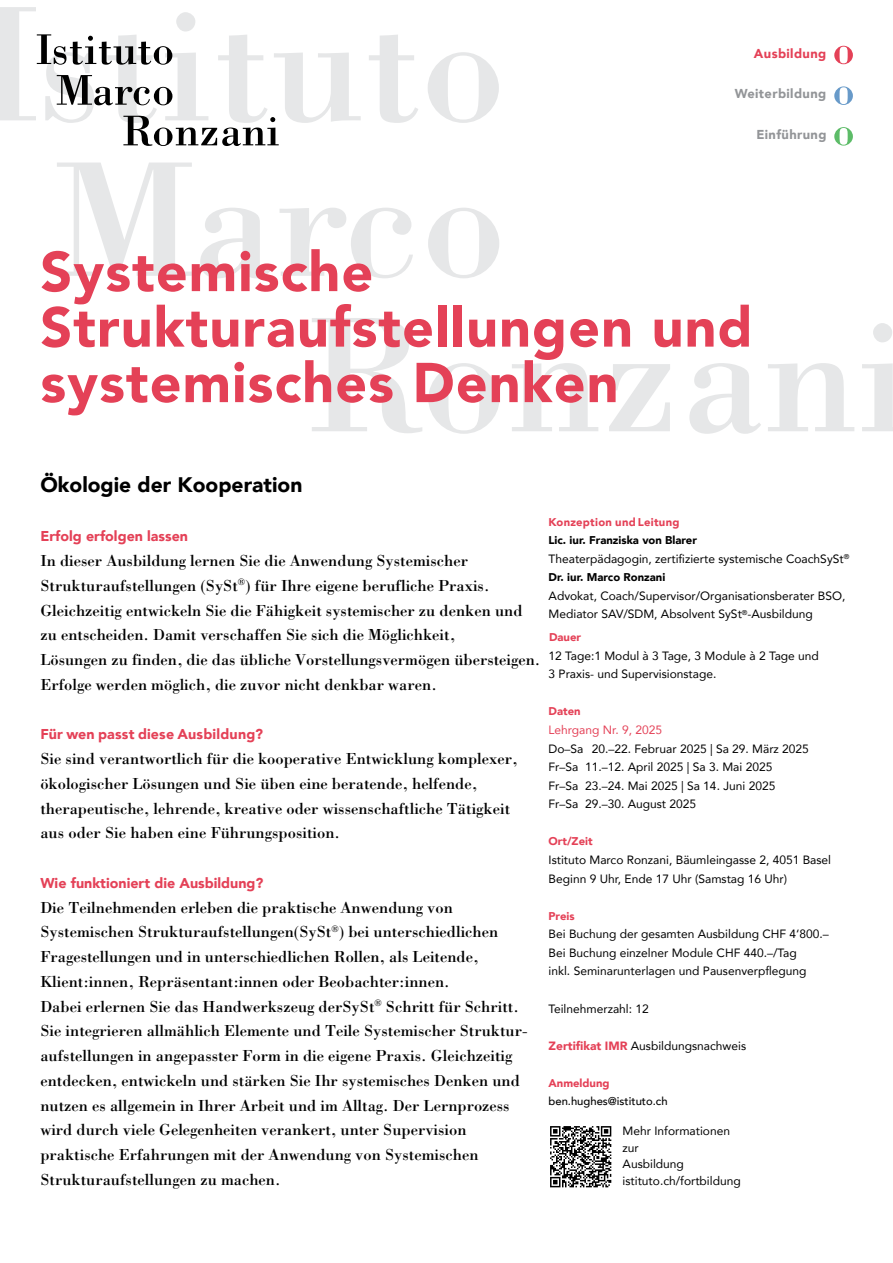
<style>
.page{position:relative;width:893px;height:1263px;background:#fff}
.page>*{position:absolute;margin:0;border:0;box-sizing:border-box;transform-origin:0 0}
.t1{font:900 55.5px/55.5px "Avenir";letter-spacing:.02em;color:#e44157}
.t2{font:900 21px "Avenir";color:#000}
.t3{font:16.5px/24.8px "Bodoni";color:#000}
.t4{font:900 14.25px "Avenir";color:#e44157}
.t5{font:900 12.9px "Avenir";letter-spacing:.03em;color:#939598}
.t6{font:900 12.9px "Avenir";letter-spacing:.03em;color:#e44157}
.t7{font:12px/18.6px "Avenir";color:#000}
.t8{font:12px "Avenir";color:#e44157}
.t9{font:900 11.25px "Avenir";color:#000}
.t10{font:900 11.25px "Avenir";color:#e44157}
.t11{font:500 11.25px "Avenir";color:#000}
.t12{font:900 11.25px "Avenir";letter-spacing:.025em;color:#e44157}
.s1{font-weight:900;color:#e44157}
</style>
<div class="page">
<svg style="left:312px;top:318px;width:581px;height:116px"></svg>
<svg style="left:57px;top:163px;width:442px;height:115px"></svg>
<svg style="left:0;top:7px;width:499px;height:116px"></svg>
<svg style="left:123px;top:116px;width:156px;height:30px"></svg>
<svg style="left:57px;top:75px;width:115px;height:30px"></svg>
<svg style="left:37px;top:34px;width:135px;height:31px"></svg>
<svg style="left:834px;top:127px;width:19px;height:19px"></svg>
<svg style="left:834px;top:86px;width:19px;height:19px"></svg>
<svg style="left:834px;top:46px;width:19px;height:18px"></svg>
<svg style="left:550px;top:1126px;width:62px;height:62px"></svg>
<svg style="left:550px;top:1126px;width:61px;height:61px"></svg>
<p class="t6" style="left:754px;top:45px;width:74px">Ausbildung</p>
<p class="t5" style="left:735px;top:85px;width:93px">Weiterbildung</p>
<p class="t5" style="left:756px;top:126px;width:72px">Einführung</p>
<h1 class="t1" style="left:40px;top:246px;width:714px">Systemische<br>Strukturaufstellungen und systemisches Denken</h1>
<p class="t2" style="left:40px;top:471px;width:263px">Ökologie der Kooperation</p>
<p class="t4" style="left:40px;top:527px;width:149px">Erfolg erfolgen lassen</p>
<p class="t3" style="left:40px;top:550px;width:502px">In dieser Ausbildung lernen Sie die Anwendung Systemischer Strukturaufstellungen (SySt<sup>®</sup>) für Ihre eigene berufliche Praxis.<br>Gleichzeitig entwickeln Sie die Fähigkeit systemischer zu denken und zu entscheiden. Damit verschaffen Sie sich die Möglichkeit,<br>Lösungen zu finden, die das übliche Vorstellungsvermögen übersteigen.<br>Erfolge werden möglich, die zuvor nicht denkbar waren.</p>
<p class="t4" style="left:40px;top:725px;width:224px">Für wen passt diese Ausbildung?</p>
<p class="t3" style="left:40px;top:748px;width:479px">Sie sind verantwortlich für die kooperative Entwicklung komplexer, ökologischer Lösungen und Sie üben eine beratende, helfende, therapeutische, lehrende, kreative oder wissenschaftliche Tätigkeit aus oder Sie haben eine Führungsposition.</p>
<p class="t4" style="left:40px;top:874px;width:225px">Wie funktioniert die Ausbildung?</p>
<p class="t3" style="left:40px;top:897px;width:489px">Die Teilnehmenden erleben die praktische Anwendung von Systemischen Strukturaufstellungen(SySt<sup>®</sup>) bei unterschiedlichen Fragestellungen und in unterschiedlichen Rollen, als Leitende, Klient:innen, Repräsentant:innen oder Beobachter:innen.<br>Dabei erlernen Sie das Handwerkszeug derSySt<sup>®</sup> Schritt für Schritt.<br>Sie integrieren allmählich Elemente und Teile Systemischer Struktur&shy;aufstellungen in angepasster Form in die eigene Praxis. Gleichzeitig entdecken, entwickeln und stärken Sie Ihr systemisches Denken und nutzen es allgemein in Ihrer Arbeit und im Alltag. Der Lernprozess wird durch viele Gelegenheiten verankert, unter Supervision praktische Erfahrungen mit der Anwendung von Systemischen Strukturaufstellungen zu machen.</p>
<p class="t12" style="left:549px;top:514px;width:132px">Konzeption und Leitung</p>
<p class="t9" style="left:549px;top:533px;width:150px">Lic. iur. Franziska von Blarer</p>
<p class="t7" style="left:549px;top:549px;width:302px">Theaterpädagogin, zertifizierte systemische CoachSySt<sup>®</sup></p>
<p class="t9" style="left:549px;top:570px;width:118px">Dr. iur. Marco Ronzani</p>
<p class="t7" style="left:549px;top:586px;width:298px">Advokat, Coach/Supervisor/Organisationsberater BSO,<br>Mediator SAV/SDM, Absolvent SySt<sup>®</sup>-Ausbildung</p>
<p class="t10" style="left:549px;top:630px;width:34px">Dauer</p>
<p class="t7" style="left:549px;top:646px;width:272px">12 Tage:1 Modul à 3 Tage, 3 Module à 2 Tage und<br>3 Praxis- und Supervisionstage.</p>
<p class="t10" style="left:549px;top:704px;width:34px">Daten</p>
<p class="t8" style="left:549px;top:722px;width:115px">Lehrgang Nr. 9, 2025</p>
<p class="t7" style="left:549px;top:739px;width:262px">Do–Sa 20.–22. Februar 2025 | Sa 29. März 2025<br>Fr–Sa 11.–12. April 2025 | Sa 3. Mai 2025<br>Fr–Sa 23.–24. Mai 2025 | Sa 14. Juni 2025<br>Fr–Sa 29.–30. August 2025</p>
<p class="t10" style="left:549px;top:834px;width:46px">Ort/Zeit</p>
<p class="t7" style="left:549px;top:851px;width:284px">Istituto Marco Ronzani, Bäumleingasse 2, 4051 Basel<br>Beginn 9 Uhr, Ende 17 Uhr (Samstag 16 Uhr)</p>
<p class="t10" style="left:549px;top:908px;width:28px">Preis</p>
<p class="t7" style="left:549px;top:925px;width:282px">Bei Buchung der gesamten Ausbildung CHF 4‘800.–<br>Bei Buchung einzelner Module CHF 440.–/Tag<br>inkl. Seminarunterlagen und Pausenverpflegung</p>
<p class="t7" style="left:549px;top:999px;width:102px">Teilnehmerzahl: 12</p>
<p class="t7" style="left:549px;top:1036px;width:199px"><span class="s1">Zertifikat IMR</span> Ausbildungsnachweis</p>
<p class="t10" style="left:549px;top:1075px;width:63px">Anmeldung</p>
<p class="t11" style="left:549px;top:1094px;width:121px">ben.hughes@istituto.ch</p>
<p class="t7" style="left:623px;top:1123px;width:120px;line-height:16.5px">Mehr Informationen zur<br>Ausbildung istituto.ch/fortbildung</p>
</div>
